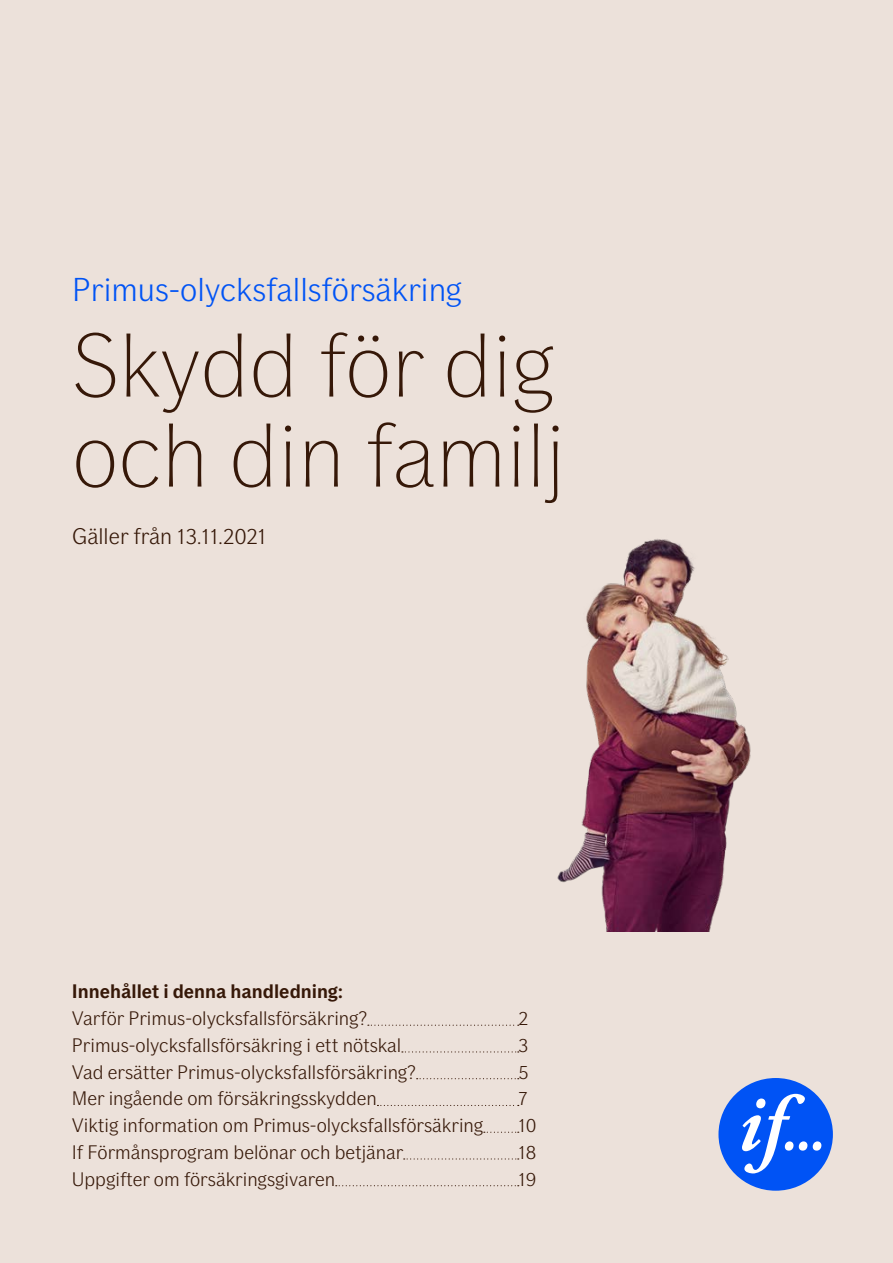
<style>
.page{position:relative;width:893px;height:1263px;background:#ece1da}
.page>*{position:absolute;margin:0;border:0;box-sizing:border-box;transform-origin:0 0}
.t1{font:100 90px/90px "If Sans";color:#361808}
.t2{font:300 33px "If Sans";color:#0053f5}
.t3{font:300 22.5px "If Sans";color:#361808}
.t4{font:300 19.5px "If Sans";color:#361808}
.t5{font:700 19.5px "If Sans";color:#361808}
</style>
<div class="page">
<svg style="left:368px;top:1025px;width:151px;height:1px"></svg>
<svg style="left:402px;top:1051px;width:117px;height:1px"></svg>
<svg style="left:417px;top:1078px;width:102px;height:1px"></svg>
<svg style="left:377px;top:1105px;width:142px;height:1px"></svg>
<svg style="left:484px;top:1132px;width:35px;height:1px"></svg>
<svg style="left:404px;top:1158px;width:115px;height:1px"></svg>
<svg style="left:336px;top:1185px;width:183px;height:1px"></svg>
<div style="left:718px;top:1078px;width:115px;height:113px;background:#0053f5;border-radius:50%"></div>
<div style="left:799px;top:1141px;width:9px;height:9px;background:#fff;border-radius:50%"></div>
<div style="left:813px;top:1141px;width:8px;height:9px;background:#fff;border-radius:50%"></div>
<svg style="left:742px;top:1094px;width:63px;height:79px"></svg>
<img style="left:557px;top:539px;width:194px;height:392px">
<h2 class="t2" style="left:72px;top:271px;width:391px">Primus-olycksfallsförsäkring</h2>
<h1 class="t1" style="left:72px;top:321px;width:494px">Skydd för dig och din familj</h1>
<p class="t3" style="left:72px;top:523px;width:196px">Gäller från 13.11.2021</p>
<p class="t5" style="left:72px;top:980px;width:272px">Innehållet i denna handledning:</p>
<p class="t4" style="left:72px;top:1007px;width:297px">Varför Primus-olycksfallsförsäkring?</p>
<p class="t4" style="left:518px;top:1007px;width:11px">2</p>
<p class="t4" style="left:72px;top:1034px;width:331px">Primus-olycksfallsförsäkring i ett nötskal</p>
<p class="t4" style="left:518px;top:1034px;width:11px">3</p>
<p class="t4" style="left:72px;top:1061px;width:346px">Vad ersätter Primus-olycksfallsförsäkring?</p>
<p class="t4" style="left:518px;top:1061px;width:12px">5</p>
<p class="t4" style="left:72px;top:1088px;width:307px">Mer ingående om försäkringsskydden</p>
<p class="t4" style="left:518px;top:1088px;width:11px">7</p>
<p class="t4" style="left:72px;top:1114px;width:413px">Viktig information om Primus-olycksfallsförsäkring</p>
<p class="t4" style="left:518px;top:1114px;width:20px">10</p>
<p class="t4" style="left:72px;top:1141px;width:333px">If Förmånsprogram belönar och betjänar</p>
<p class="t4" style="left:518px;top:1141px;width:19px">18</p>
<p class="t4" style="left:72px;top:1168px;width:265px">Uppgifter om försäkringsgivaren</p>
<p class="t4" style="left:518px;top:1168px;width:20px">19</p>
</div>
